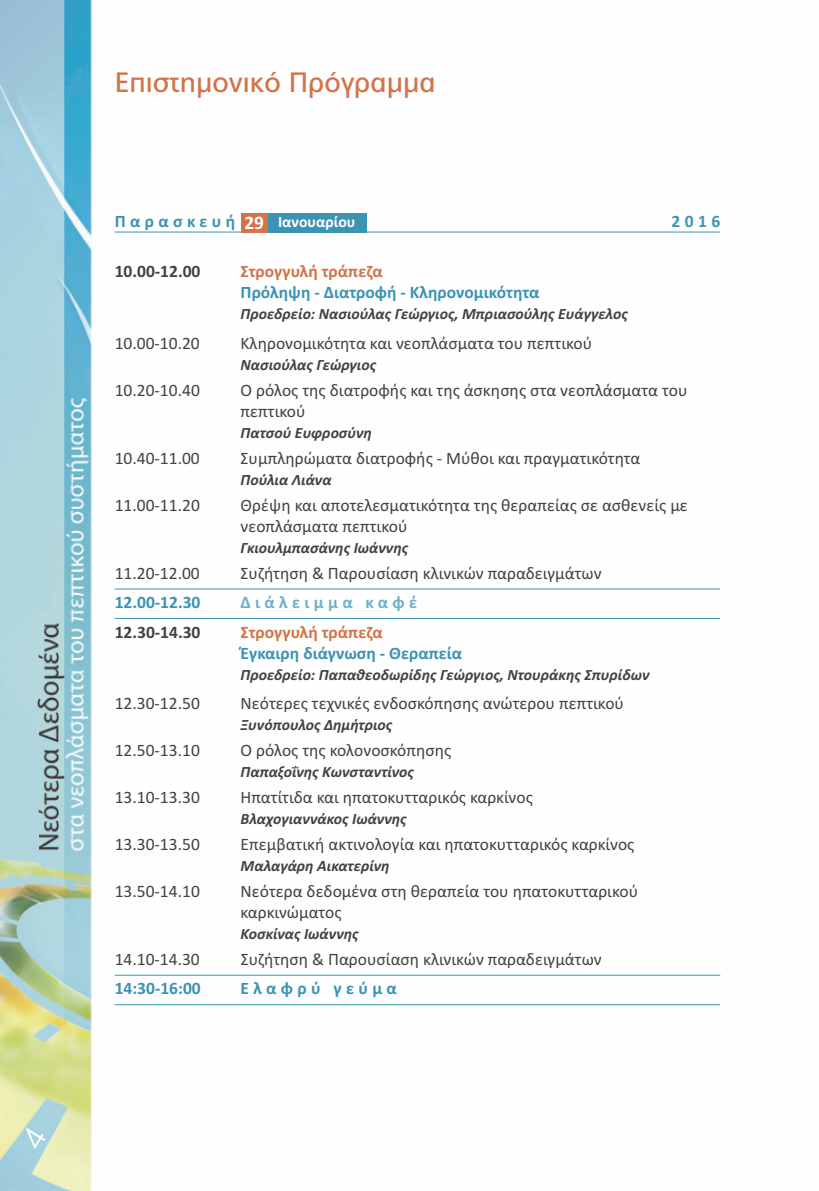
<style>
.page{position:relative;width:819px;height:1191px;background:#fff}
.page>*{position:absolute;margin:0;border:0;box-sizing:border-box;transform-origin:0 0}
.t1{font:28px "PF Catalog";color:#d27348}
.t2{font:17.5px/21px "Calibri";color:#424144}
.t3{font:700 17.5px "Calibri";color:#3c93b3}
.t4{font:700 17.5px "Calibri";color:#d27348}
.t5{font:700 17.5px "Calibri";color:#424144}
.t6{font:700 17.5px "Calibri";letter-spacing:.25em;color:#3c93b3}
.t7{font:700 17.5px "Calibri";letter-spacing:.25em;color:#6eb0c7}
.t8{font:italic 700 15.75px "Calibri";color:#424144}
.t9{font:700 15.75px "Calibri";color:#fff}
.s1{font-size:19.25px}
</style>
<div class="page">
<img style="left:0;top:0;width:721px;height:1191px">
<hr style="left:115px;top:232px;width:605px;height:1px;background:#3c93b3">
<hr style="left:115px;top:588px;width:605px;height:1px;background:#3c93b3">
<hr style="left:115px;top:618px;width:605px;height:1px;background:#3c93b3">
<hr style="left:115px;top:974px;width:605px;height:1px;background:#3c93b3">
<hr style="left:115px;top:1004px;width:605px;height:1px;background:#3c93b3">
<div style="left:267px;top:213px;width:99px;height:20px;background:#3c93b3"></div>
<div style="left:241px;top:213px;width:26px;height:20px;background:#d27348"></div>
<svg style="left:20px;top:1125px;width:27px;height:26px"></svg>
<h1 class="t1" style="left:115px;top:66px;width:322px">Επιστημονικό Πρόγραμμα</h1>
<p class="t6" style="left:115px;top:210px;width:122px">Παρασκευή</p>
<p class="t3" style="left:671px;top:210px;width:50px">2016</p>
<p class="t5" style="left:115px;top:261px;width:87px">10.00-12.00</p>
<p class="t4" style="left:240px;top:261px;width:143px">Στρογγυλή τράπεζα</p>
<p class="t3" style="left:240px;top:282px;width:300px">Πρόληψη - Διατροφή - Κληρονομικότητα</p>
<p class="t8" style="left:240px;top:304px;width:388px">Προεδρείο: Νασιούλας Γεώργιος, Μπριασούλης Ευάγγελος</p>
<p class="t2" style="left:115px;top:332px;width:87px">10.00-10.20</p>
<p class="t2" style="left:240px;top:332px;width:353px">Κληρονομικότητα και νεοπλάσματα του πεπτικού</p>
<p class="t8" style="left:240px;top:355px;width:137px">Νασιούλας Γεώργιος</p>
<p class="t2" style="left:115px;top:379px;width:87px">10.20-10.40</p>
<p class="t2" style="left:240px;top:379px;width:448px">Ο ρόλος της διατροφής και της άσκησης στα νεοπλάσματα του πεπτικού</p>
<p class="t8" style="left:240px;top:423px;width:133px">Πατσού Ευφροσύνη</p>
<p class="t2" style="left:115px;top:447px;width:87px">10.40-11.00</p>
<p class="t2" style="left:240px;top:447px;width:401px">Συμπληρώματα διατροφής - Μύθοι και πραγματικότητα</p>
<p class="t8" style="left:240px;top:470px;width:92px">Πούλια Λιάνα</p>
<p class="t2" style="left:115px;top:494px;width:87px">11.00-11.20</p>
<p class="t2" style="left:240px;top:494px;width:449px">Θρέψη και αποτελεσματικότητα της θεραπείας σε ασθενείς με νεοπλάσματα πεπτικού</p>
<p class="t8" style="left:240px;top:538px;width:169px">Γκιουλμπασάνης Ιωάννης</p>
<p class="t2" style="left:115px;top:562px;width:87px">11.20-12.00</p>
<p class="t2" style="left:240px;top:562px;width:362px">Συζήτηση &amp; Παρουσίαση κλινικών παραδειγμάτων</p>
<p class="t3" style="left:115px;top:592px;width:87px">12.00-12.30</p>
<p class="t7" style="left:240px;top:592px;width:178px">Διάλειμμα καφέ</p>
<p class="t5" style="left:115px;top:621px;width:87px">12.30-14.30</p>
<p class="t4" style="left:240px;top:621px;width:143px">Στρογγυλή τράπεζα</p>
<p class="t3" style="left:240px;top:642px;width:223px">Έγκαιρη διάγνωση - Θεραπεία</p>
<p class="t8" style="left:240px;top:665px;width:410px">Προεδρείο: Παπαθεοδωρίδης Γεώργιος, Ντουράκης Σπυρίδων</p>
<p class="t2" style="left:115px;top:692px;width:87px">12.30-12.50</p>
<p class="t2" style="left:240px;top:692px;width:385px">Νεότερες τεχνικές ενδοσκόπησης ανώτερου πεπτικού</p>
<p class="t8" style="left:240px;top:715px;width:153px">Ξυνόπουλος Δημήτριος</p>
<p class="t2" style="left:115px;top:739px;width:87px">12.50-13.10</p>
<p class="t2" style="left:240px;top:739px;width:212px">Ο ρόλος της κολονοσκόπησης</p>
<p class="t8" style="left:240px;top:762px;width:175px">Παπαξοΐνης Κωνσταντίνος</p>
<p class="t2" style="left:115px;top:786px;width:87px">13.10-13.30</p>
<p class="t2" style="left:240px;top:786px;width:294px">Ηπατίτιδα και ηπατοκυτταρικός καρκίνος</p>
<p class="t8" style="left:240px;top:809px;width:168px">Βλαχογιαννάκος Ιωάννης</p>
<p class="t2" style="left:115px;top:833px;width:87px">13.30-13.50</p>
<p class="t2" style="left:240px;top:833px;width:395px">Επεμβατική ακτινολογία και ηπατοκυτταρικός καρκίνος</p>
<p class="t8" style="left:240px;top:856px;width:150px">Μαλαγάρη Αικατερίνη</p>
<p class="t2" style="left:115px;top:880px;width:87px">13.50-14.10</p>
<p class="t2" style="left:240px;top:880px;width:399px">Νεότερα δεδομένα στη θεραπεία του ηπατοκυτταρικού καρκινώματος</p>
<p class="t8" style="left:240px;top:924px;width:119px">Κοσκίνας Ιωάννης</p>
<p class="t2" style="left:115px;top:948px;width:87px">14.10-14.30</p>
<p class="t2" style="left:241px;top:948px;width:362px">Συζήτηση &amp; Παρουσίαση κλινικών παραδειγμάτων</p>
<p class="t3" style="left:115px;top:978px;width:87px">14:30-16:00</p>
<p class="t6" style="left:240px;top:978px;width:158px">Ελαφρύ γεύμα</p>
<p class="t9" style="left:244px;top:212px;width:113px"><span class="s1">29</span> Ιανουαρίου</p>
</div>
